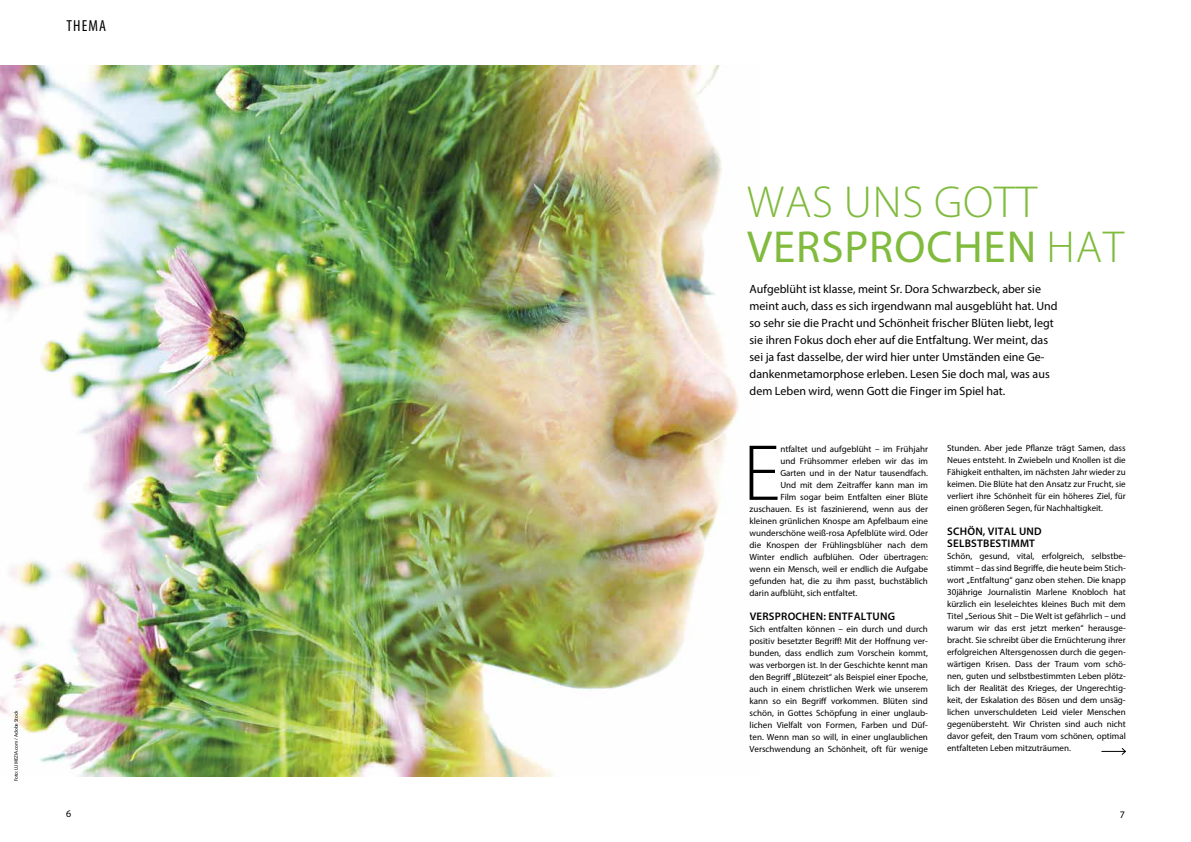
<style>
.page{position:relative;width:1191px;height:842px;background:#fff}
.page>*{position:absolute;margin:0;border:0;box-sizing:border-box;transform-origin:0 0}
.t1{font:300 80.2px "Myriad Pro";color:#000}
.t2{font:300 45px/45px "Myriad Pro";letter-spacing:.02em;color:#80bb3d}
.t3{font:condensed 16px "Myriad Pro";letter-spacing:.07em;color:#000}
.t4{font:12px/17px "Myriad Pro";color:#000}
.t5{font:600 11px/12px "Myriad Pro";letter-spacing:.02em;color:#000}
.t6{font:10px "Myriad Pro";color:#000}
.t7{font:9px/12px "Myriad Pro";color:#000;text-align:justify}
.t8{font:5px "Myriad Pro";color:#000}
.s1{font-weight:400}
</style>
<div class="page">
<img style="left:0;top:65px;width:739px;height:711px">
<svg style="left:1101px;top:748px;width:25px;height:7px"></svg>
<h3 class="t3" style="left:66px;top:16px;width:41px">THEMA</h3>
<p class="t8" style="left:13px;top:781px;width:72px;rotate:-90deg">Foto: LUMEZIA.com / Adobe Stock</p>
<h2 class="t2" style="left:747px;top:179px;width:378px">WAS UNS GOTT<br><span class="s1">VERSPROCHEN</span> HAT</h2>
<p class="t4" style="left:749px;top:281px;width:309px">Aufgeblüht ist klasse, meint Sr. Dora Schwarzbeck, aber sie meint auch, dass es sich irgendwann mal ausgeblüht hat. Und so sehr sie die Pracht und Schönheit frischer Blüten liebt, legt sie ihren Fokus doch eher auf die Entfaltung. Wer meint, das sei ja fast dasselbe, der wird hier unter Umständen eine Ge&shy;dankenmetamorphose erleben. Lesen Sie doch mal, was aus dem Leben wird, wenn Gott die Finger im Spiel hat.</p>
<h1 class="t1" style="left:743px;top:425px;width:39px">E</h1>
<p class="t7" style="left:780px;top:443px;width:149px">ntfaltet und aufgeblüht – im Frühjahr</p>
<p class="t7" style="left:780px;top:455px;width:149px">und Frühsommer erleben wir das im</p>
<p class="t7" style="left:780px;top:467px;width:149px">Garten und in der Natur tausendfach.</p>
<p class="t7" style="left:780px;top:479px;width:149px">Und mit dem Zeitraffer kann man im</p>
<p class="t7" style="left:780px;top:491px;width:149px">Film sogar beim Entfalten einer Blüte</p>
<p class="t7" style="left:749px;top:503px;width:180px">zuschauen. Es ist faszinierend, wenn aus der</p>
<p class="t7" style="left:749px;top:515px;width:180px">kleinen grünlichen Knospe am Apfelbaum eine</p>
<p class="t7" style="left:749px;top:527px;width:180px">wunderschöne weiß-rosa Apfelblüte wird. Oder</p>
<p class="t7" style="left:749px;top:539px;width:180px">die Knospen der Frühlingsblüher nach dem</p>
<p class="t7" style="left:749px;top:551px;width:180px">Winter endlich aufblühen. Oder übertragen:</p>
<p class="t7" style="left:749px;top:563px;width:180px">wenn ein Mensch, weil er endlich die Aufgabe</p>
<p class="t7" style="left:749px;top:575px;width:180px">gefunden hat, die zu ihm passt, buchstäblich</p>
<p class="t7" style="left:749px;top:587px;width:109px">darin aufblüht, sich entfaltet.</p>
<p class="t5" style="left:749px;top:610px;width:147px">VERSPROCHEN: ENTFALTUNG</p>
<p class="t7" style="left:749px;top:623px;width:180px">Sich entfalten können – ein durch und durch positiv besetzter Begriff! Mit der Hoffnung ver&shy;bunden, dass endlich zum Vorschein kommt, was verborgen ist. In der Geschichte kennt man den Begriff „Blütezeit“ als Beispiel einer Epoche, auch in einem christlichen Werk wie unserem kann so ein Begriff vorkommen. Blüten sind schön, in Gottes Schöpfung in einer unglaub&shy;lichen Vielfalt von Formen, Farben und Düf&shy;ten. Wenn man so will, in einer unglaublichen Verschwendung an Schönheit, oft für wenige</p>
<p class="t7" style="left:947px;top:442px;width:180px">Stunden. Aber jede Pflanze trägt Samen, dass Neues entsteht. In Zwiebeln und Knollen ist die Fähigkeit enthalten, im nächsten Jahr wieder zu keimen. Die Blüte hat den Ansatz zur Frucht, sie verliert ihre Schönheit für ein höheres Ziel, für einen größeren Segen, für Nachhaltigkeit.</p>
<p class="t5" style="left:947px;top:525px;width:96px">SCHÖN, VITAL UND<br>SELBSTBESTIMMT</p>
<p class="t7" style="left:947px;top:550px;width:180px">Schön, gesund, vital, erfolgreich, selbstbe&shy;stimmt – das sind Begriffe, die heute beim Stich&shy;wort „Entfaltung“ ganz oben stehen. Die knapp 30jährige Journalistin Marlene Knobloch hat kürzlich ein leseleichtes kleines Buch mit dem Titel „Serious Shit – Die Welt ist gefährlich – und warum wir das erst jetzt merken“ herausge&shy;bracht. Sie schreibt über die Ernüchterung ihrer erfolgreichen Altersgenossen durch die gegen&shy;wärtigen Krisen. Dass der Traum vom schö&shy;nen, guten und selbstbestimmten Leben plötz&shy;lich der Realität des Krieges, der Ungerechtig&shy;keit, der Eskalation des Bösen und dem unsäg&shy;lichen unverschuldeten Leid vieler Menschen gegenübersteht. Wir Christen sind auch nicht davor gefeit, den Traum vom schönen, optimal entfalteten Leben mitzuträumen.</p>
<p class="t6" style="left:66px;top:808px;width:7px">6</p>
<p class="t6" style="left:1120px;top:809px;width:7px">7</p>
</div>
